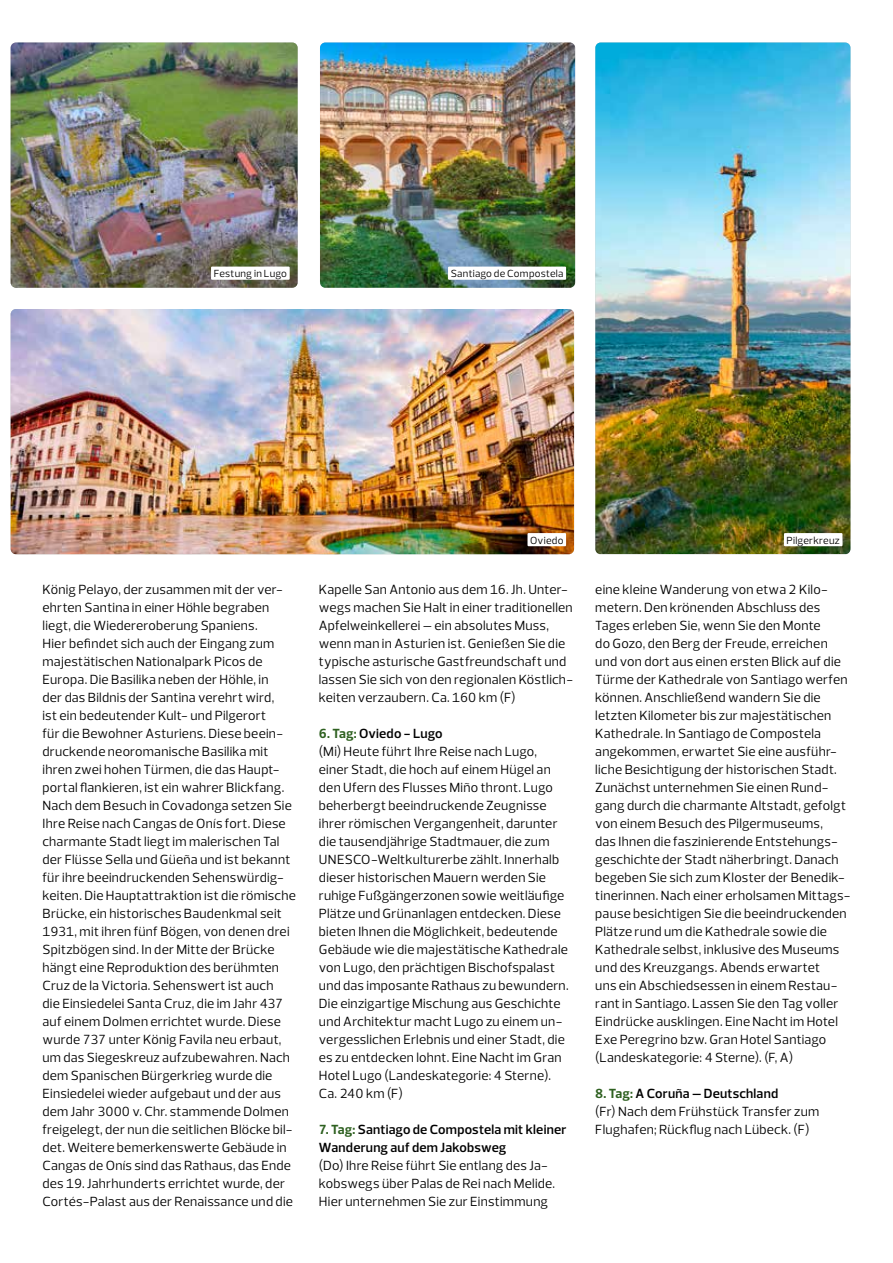
<style>
.page{position:relative;width:893px;height:1263px;background:#fff}
.page>*{position:absolute;margin:0;border:0;box-sizing:border-box;transform-origin:0 0}
.t1{font:13.5px/18px "Prelo";letter-spacing:.015em;color:#000}
.t2{font:600 13.5px/18px "Prelo";letter-spacing:.015em;color:#000}
.t3{font:10.5px "Prelo";letter-spacing:.025em;color:#000}
.s1{font-weight:700;color:#2e6020}
.s2{font-weight:600}
</style>
<div class="page">
<img style="left:11px;top:309px;width:563px;height:245px">
<img style="left:595px;top:43px;width:255px;height:511px">
<img style="left:11px;top:43px;width:287px;height:245px">
<img style="left:320px;top:43px;width:255px;height:245px">
<div style="left:527px;top:533px;width:39px;height:13px;background:#fff"></div>
<div style="left:784px;top:533px;width:58px;height:13px;background:#fff"></div>
<div style="left:448px;top:267px;width:118px;height:13px;background:#fff"></div>
<div style="left:211px;top:267px;width:79px;height:13px;background:#fff"></div>
<p class="t3" style="left:214px;top:267px;width:75px">Festung in Lugo</p>
<p class="t3" style="left:451px;top:267px;width:114px">Santiago de Compostela</p>
<p class="t3" style="left:530px;top:534px;width:35px">Oviedo</p>
<p class="t3" style="left:787px;top:534px;width:55px">Pilgerkreuz</p>
<p class="t1" style="left:43px;top:581px;width:255px">König Pelayo, der zusammen mit der ver&shy;ehrten Santina in einer Höhle begraben liegt, die Wiedereroberung Spaniens.<br>Hier befindet sich auch der Eingang zum majestätischen Nationalpark Picos de Europa. Die Basilika neben der Höhle, in<br>der das Bildnis der Santina verehrt wird,<br>ist ein bedeutender Kult- und Pilgerort<br>für die Bewohner Asturiens. Diese beein&shy;druckende neoromanische Basilika mit ihren zwei hohen Türmen, die das Haupt&shy;portal flankieren, ist ein wahrer Blickfang.<br>Nach dem Besuch in Covadonga setzen Sie Ihre Reise nach Cangas de Onís fort. Diese charmante Stadt liegt im malerischen Tal der Flüsse Sella und Güeña und ist bekannt für ihre beeindruckenden Sehenswürdig&shy;keiten. Die Hauptattraktion ist die römische Brücke, ein historisches Baudenkmal seit 1931, mit ihren fünf Bögen, von denen drei Spitzbögen sind. In der Mitte der Brücke hängt eine Reproduktion des berühmten Cruz de la Victoria. Sehenswert ist auch<br>die Einsiedelei Santa Cruz, die im Jahr 437 auf einem Dolmen errichtet wurde. Diese wurde 737 unter König Favila neu erbaut, um das Siegeskreuz aufzubewahren. Nach dem Spanischen Bürgerkrieg wurde die Einsiedelei wieder aufgebaut und der aus dem Jahr 3000 v. Chr. stammende Dolmen freigelegt, der nun die seitlichen Blöcke bil&shy;det. Weitere bemerkenswerte Gebäude in Cangas de Onís sind das Rathaus, das Ende des 19. Jahrhunderts errichtet wurde, der Cortés-Palast aus der Renaissance und die</p>
<p class="t1" style="left:319px;top:580px;width:256px">Kapelle San Antonio aus dem 16. Jh. Unter&shy;wegs machen Sie Halt in einer traditionellen Apfelweinkellerei – ein absolutes Muss, wenn man in Asturien ist. Genießen Sie die typische asturische Gastfreundschaft und lassen Sie sich von den regionalen Köstlich&shy;keiten verzaubern. Ca. 160 km (F)</p>
<p class="t1" style="left:319px;top:724px;width:251px"><span class="s1">6. Tag:</span> <span class="s2">Oviedo - Lugo<br></span>(Mi) Heute führt Ihre Reise nach Lugo, einer Stadt, die hoch auf einem Hügel an den Ufern des Flusses Miño thront. Lugo beherbergt beeindruckende Zeugnisse ihrer römischen Vergangenheit, darunter die tausendjährige Stadtmauer, die zum UNESCO-Weltkulturerbe zählt. Innerhalb dieser historischen Mauern werden Sie ruhige Fußgängerzonen sowie weitläufige Plätze und Grünanlagen entdecken. Diese bieten Ihnen die Möglichkeit, bedeutende Gebäude wie die majestätische Kathedrale von Lugo, den prächtigen Bischofspalast und das imposante Rathaus zu bewundern.<br>Die einzigartige Mischung aus Geschichte und Architektur macht Lugo zu einem un&shy;vergesslichen Erlebnis und einer Stadt, die es zu entdecken lohnt. Eine Nacht im Gran Hotel Lugo (Landeskategorie: 4 Sterne).<br>Ca. 240 km (F)</p>
<p class="t2" style="left:319px;top:1120px;width:249px"><span class="s1">7. Tag:</span> Santiago de Compostela mit kleiner<br>Wanderung auf dem Jakobsweg</p>
<p class="t1" style="left:319px;top:1156px;width:238px">(Do) Ihre Reise führt Sie entlang des Ja&shy;kobswegs über Palas de Rei nach Melide.<br>Hier unternehmen Sie zur Einstimmung</p>
<p class="t1" style="left:595px;top:580px;width:257px">eine kleine Wanderung von etwa 2 Kilo&shy;metern. Den krönenden Abschluss des Tages erleben Sie, wenn Sie den Monte<br>do Gozo, den Berg der Freude, erreichen und von dort aus einen ersten Blick auf die Türme der Kathedrale von Santiago werfen können. Anschließend wandern Sie die letzten Kilometer bis zur majestätischen Kathedrale. In Santiago de Compostela angekommen, erwartet Sie eine ausführ&shy;liche Besichtigung der historischen Stadt.<br>Zunächst unternehmen Sie einen Rund&shy;gang durch die charmante Altstadt, gefolgt von einem Besuch des Pilgermuseums,<br>das Ihnen die faszinierende Entstehungs&shy;geschichte der Stadt näherbringt. Danach begeben Sie sich zum Kloster der Benedik&shy;tinerinnen. Nach einer erholsamen Mittags&shy;pause besichtigen Sie die beeindruckenden Plätze rund um die Kathedrale sowie die Kathedrale selbst, inklusive des Museums und des Kreuzgangs. Abends erwartet<br>uns ein Abschiedsessen in einem Restau&shy;rant in Santiago. Lassen Sie den Tag voller Eindrücke ausklingen. Eine Nacht im Hotel Exe Peregrino bzw. Gran Hotel Santiago (Landeskategorie: 4 Sterne). (F, A)</p>
<p class="t1" style="left:595px;top:1084px;width:225px"><span class="s1">8. Tag:</span> <span class="s2">A Coruña – Deutschland<br></span>(Fr) Nach dem Frühstück Transfer zum<br>Flughafen; Rückflug nach Lübeck. (F)</p>
</div>
